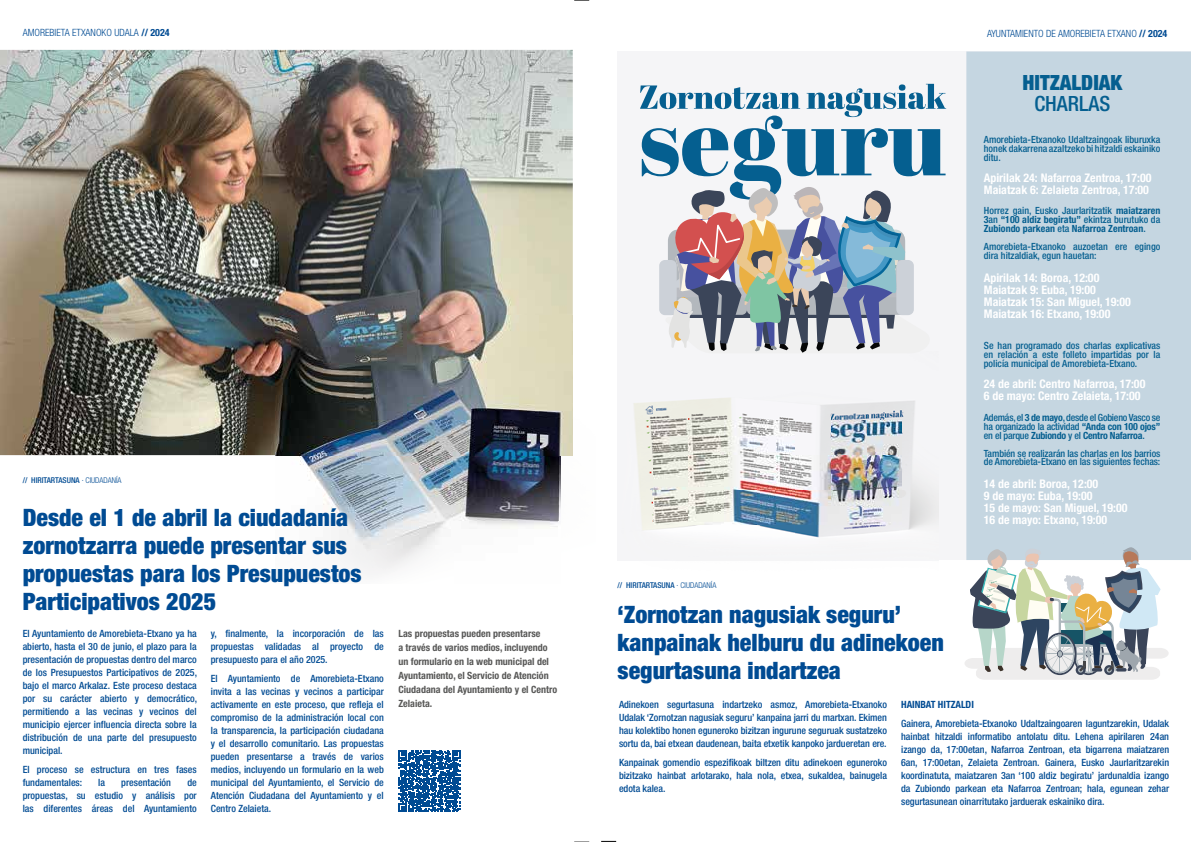
<style>
.page{position:relative;width:1191px;height:842px;background:#fff}
.page>*{position:absolute;margin:0;border:0;box-sizing:border-box;transform-origin:0 0}
.t1{font:900 condensed 24px/28px "Helvetica Neue";color:#004b93}
.t2{font:900 condensed 21px "Helvetica Neue";color:#055f90}
.t3{font:500 condensed 21px "Helvetica Neue";color:#055f90}
.t4{font:700 condensed 11.9px/11.9px "Helvetica Neue";color:#fff}
.t5{font:500 condensed 10px/13px "Helvetica Neue";color:#004b93;text-align:justify}
.t6{font:700 condensed 10px/14px "Helvetica Neue";color:#575756}
.t7{font:300 condensed 10px "Helvetica Neue";color:#004b93}
.t8{font:700 condensed 10px "Helvetica Neue";letter-spacing:-.005em;color:#004b93}
.t9{font:500 condensed 9.9px/8.9px "Helvetica Neue";color:#055f90;text-align:justify}
.t10{font:700 condensed 9.9px/8.9px "Helvetica Neue";color:#055f90;text-align:justify}
.t11{font:500 condensed 8px "Helvetica Neue";color:#004b93}
.s1{font-weight:700}
.s2{font-weight:300}
.s3{font-weight:500}
</style>
<div class="page">
<img style="left:0;top:50px;width:573px;height:405px">
<img style="left:560px;top:455px;width:13px;height:55px">
<img style="left:276px;top:455px;width:284px;height:118px">
<img style="left:276px;top:315px;width:297px;height:140px">
<svg style="left:399px;top:750px;width:61px;height:62px"></svg>
<div style="left:617px;top:52px;width:574px;height:508px;background:#f5f5f7"></div>
<hr style="left:966px;top:51px;width:225px;height:1px;background:#cddfe9">
<div style="left:966px;top:52px;width:225px;height:508px;background:#c5d6e1"></div>
<svg style="left:965px;top:547px;width:203px;height:133px"></svg>
<img style="left:634px;top:398px;width:304px;height:140px">
<svg style="left:640px;top:84px;width:306px;height:269px"></svg>
<svg style="left:574px;top:0;width:16px;height:1px"></svg>
<svg style="left:574px;top:841px;width:42px;height:1px"></svg>
<p class="t7" style="left:23px;top:27px;width:148px">AMOREBIETA ETXANOKO UDALA <span class="s1">// 2024</span></p>
<p class="t11" style="left:23px;top:476px;width:100px">// HIRITARTASUNA <span class="s2">· CIUDADANÍA</span></p>
<h1 class="t1" style="left:23px;top:503px;width:340px">Desde el 1 de abril la ciudadanía zornotzarra puede presentar sus propuestas para los Presupuestos<br>Participativos 2025</h1>
<p class="t5" style="left:23px;top:627px;width:176px">El Ayuntamiento de Amorebieta-Etxano ya ha abierto, hasta el 30 de junio, el plazo para la presentación de propuestas dentro del marco de los Presupuestos Participativos de 2025, bajo el marco Arkalaz. Este proceso destaca por su carácter abierto y democrático, permitiendo a las vecinas y vecinos del municipio ejercer influencia directa sobre la distribución de una parte del presupuesto municipal.</p>
<p class="t5" style="left:23px;top:763px;width:176px">El proceso se estructura en tres fases fundamentales:</p>
<p class="t5" style="left:98px;top:776px;width:8px">la</p>
<p class="t5" style="left:121px;top:776px;width:51px">presentación</p>
<p class="t5" style="left:23px;top:776px;width:176px;text-indent:165px">de propuestas, su estudio y análisis por las diferentes áreas del Ayuntamiento</p>
<p class="t5" style="left:211px;top:627px;width:174px">y, finalmente, la incorporación de las propuestas validadas al proyecto de presupuesto para el año 2025.</p>
<p class="t5" style="left:211px;top:672px;width:174px">El Ayuntamiento de Amorebieta-Etxano invita a las vecinas y vecinos a participar activamente en este proceso, que refleja el compromiso de la administración local con la transparencia, la participación ciudadana y el desarrollo comunitario. Las propuestas pueden presentarse a través de varios medios, incluyendo un formulario en la web municipal del Ayuntamiento, el Servicio de Atención Ciudadana del Ayuntamiento y el Centro Zelaieta.</p>
<p class="t6" style="left:398px;top:626px;width:160px">Las propuestas pueden presentarse<br>a través de varios medios, incluyendo un formulario en la web municipal del Ayuntamiento, el Servicio de Atención Ciudadana del Ayuntamiento y el Centro Zelaieta.</p>
<p class="t7" style="left:987px;top:27px;width:182px">AYUNTAMIENTO DE AMOREBIETA ETXANO <span class="s1">// 2024</span></p>
<h2 class="t2" style="left:1022px;top:70px;width:101px">HITZALDIAK</h2>
<h2 class="t3" style="left:1034px;top:91px;width:77px">CHARLAS</h2>
<p class="t11" style="left:617px;top:580px;width:100px">// HIRITARTASUNA <span class="s2">· CIUDADANÍA</span></p>
<h1 class="t1" style="left:617px;top:600px;width:328px">‘Zornotzan nagusiak seguru’ kanpainak helburu du adinekoen segurtasuna indartzea</h1>
<p class="t9" style="left:984px;top:135px;width:178px">Amorebieta-Etxanoko Udaltzaingoak liburuxka honek dakarrena azaltzeko bi hitzaldi eskainiko ditu.</p>
<p class="t4" style="left:984px;top:171px;width:169px">Apirilak 24: Nafarroa Zentroa, 17:00<br>Maiatzak 6: Zelaieta Zentroa, 17:00</p>
<p class="t10" style="left:984px;top:206px;width:178px"><span class="s3">Horrez gain, Eusko Jaurlaritzatik</span> maiatzaren 3<span class="s3">an</span> “100 aldiz begiratu” <span class="s3">ekintza burutuko da </span>Zubiondo parkean <span class="s3">eta</span> Nafarroa Zentroan<span class="s3">.</span></p>
<p class="t9" style="left:984px;top:242px;width:178px">Amorebieta-Etxanoko auzoetan ere egingo dira hitzaldiak, egun hauetan:</p>
<p class="t4" style="left:984px;top:272px;width:148px">Apirilak 14: Boroa, 12:00<br>Maiatzak 9: Euba, 19:00<br>Maiatzak 15: San Miguel, 19:00<br>Maiatzak 16: Etxano, 19:00</p>
<p class="t9" style="left:984px;top:341px;width:178px">Se han programado dos charlas explicativas en relación a este folleto impartidas por la policía municipal de Amorebieta-Etxano.</p>
<p class="t4" style="left:984px;top:378px;width:163px">24 de abril: Centro Nafarroa, 17:00<br>6 de mayo: Centro Zelaieta, 17:00</p>
<p class="t9" style="left:984px;top:413px;width:178px">Además, el <span class="s1">3 de mayo</span>, desde el Gobieno Vasco se ha organizado la actividad <span class="s1">“Anda con 100 ojos” </span>en el parque <span class="s1">Zubiondo</span> y el <span class="s1">Centro Nafarroa</span>.</p>
<p class="t9" style="left:984px;top:448px;width:178px">También se realizarán las charlas en los barrios de Amorebieta-Etxano en las siguientes fechas:</p>
<p class="t4" style="left:984px;top:478px;width:145px">14 de abril: Boroa, 12:00<br>9 de mayo: Euba, 19:00<br>15 de mayo: San Miguel, 19:00<br>16 de mayo: Etxano, 19:00</p>
<p class="t5" style="left:619px;top:698px;width:269px">Adinekoen segurtasuna indartzeko asmoz, Amorebieta-Etxanoko Udalak ‘Zornotzan nagusiak seguru’ kanpaina jarri du martxan. Ekimen hau kolektibo honen eguneroko bizitzan ingurune seguruak sustatzeko sortu da, bai etxean daudenean, baita etxetik kanpoko jardueretan ere.</p>
<p class="t5" style="left:619px;top:755px;width:269px">Kanpainak gomendio espezifikoak biltzen ditu adinekoen eguneroko bizitzako hainbat arlotarako, hala nola, etxea, sukaldea, bainugela edota kalea.</p>
<p class="t8" style="left:901px;top:698px;width:74px">HAINBAT HITZALDI</p>
<p class="t5" style="left:901px;top:716px;width:269px">Gainera, Amorebieta-Etxanoko Udaltzaingoaren laguntzarekin, Udalak hainbat hitzaldi informatibo antolatu ditu. Lehena apirilaren 24an izango da, 17:00etan, Nafarroa Zentroan, eta bigarrena maiatzaren 6an, 17:00etan, Zelaieta Zentroan. Gainera, Eusko Jaurlaritzarekin koordinatuta, maiatzaren 3an ‘100 aldiz begiratu’ jardunaldia izango da Zubiondo parkean eta Nafarroa Zentroan; hala, egunean zehar segurtasunean oinarritutako jarduerak eskainiko dira.</p>
</div>
